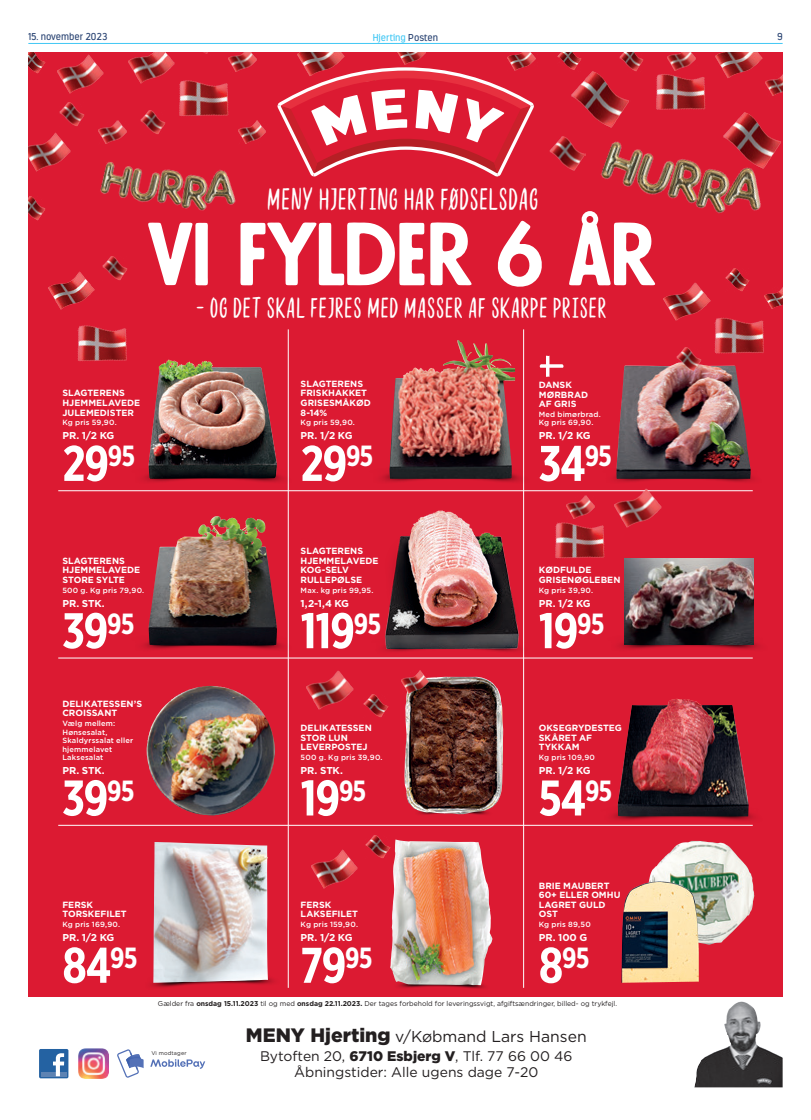
<style>
.page{position:relative;width:811px;height:1120px;background:#fff}
.page>*{position:absolute;margin:0;border:0;box-sizing:border-box;transform-origin:0 0}
.t1{font:82.9px "Futura Passata DISPLAY";letter-spacing:-.02em;color:#fff}
.t2{font:700 50px "Gotham X Narrow";letter-spacing:-.02em;color:#fff}
.t3{font:700 29.1px "Gotham X Narrow";color:#fff}
.t4{font:28.9px "Blooms Hand";color:#fff}
.t5{font:27px "Blooms Hand";color:#fff}
.t6{font:15.7px "Gotham";color:#231f20}
.t7{font:13.9px/16.6px "Gotham";color:#231f20;text-align:center}
.t8{font:700 10px "Gotham";letter-spacing:-.01em;color:#fff}
.t9{font:10px "Estandar Rounded";color:#284271}
.t10{font:10px "Estandar Rounded";color:#40c7f4}
.t11{font:700 9px/9.5px "Gotham";color:#fff}
.t12{font:500 7.5px/8.5px "Gotham";letter-spacing:.02em;color:#fff}
.t13{font:7px "Gotham";color:#231f20}
.t14{font:5.5px "Gotham";letter-spacing:.03em;color:#231f20}
.s1{color:#284271}
.s2{font-size:50px}
.s3{font-weight:700}
.s4{font-weight:900;font-size:19.4px}
.s5{font-weight:900}
</style>
<div class="page">
<hr style="left:28px;top:43px;width:754px;height:1px;background:#40c7f4">
<img style="left:694px;top:1001px;width:88px;height:86px">
<svg style="left:117px;top:1049px;width:27px;height:28px"></svg>
<svg style="left:150px;top:1059px;width:55px;height:10px"></svg>
<div style="left:39px;top:1049px;width:29px;height:29px;background:#2462a2;border-radius:2px"></div>
<hr style="left:41px;top:1072px;width:25px;height:4px;background:#5d83b3">
<svg style="left:53px;top:1053px;width:11px;height:23px"></svg>
<img style="left:79px;top:1049px;width:29px;height:29px">
<div style="left:28px;top:52px;width:754px;height:945px;background:#dc1a32"></div>
<img style="left:57px;top:55px;width:47px;height:39px">
<img style="left:242px;top:121px;width:24px;height:23px">
<img style="left:737px;top:112px;width:44px;height:37px">
<img style="left:28px;top:52px;width:18px;height:22px">
<img style="left:297px;top:52px;width:48px;height:15px">
<img style="left:398px;top:52px;width:28px;height:13px">
<img style="left:128px;top:52px;width:47px;height:32px">
<img style="left:229px;top:52px;width:28px;height:17px">
<img style="left:141px;top:111px;width:24px;height:23px">
<img style="left:167px;top:66px;width:77px;height:72px">
<img style="left:28px;top:133px;width:43px;height:39px">
<img style="left:99px;top:121px;width:28px;height:23px">
<img style="left:28px;top:197px;width:17px;height:24px">
<img style="left:59px;top:103px;width:25px;height:23px">
<svg style="left:277px;top:67px;width:257px;height:110px"></svg>
<img style="left:48px;top:271px;width:47px;height:39px">
<img style="left:667px;top:52px;width:29px;height:8px">
<img style="left:102px;top:257px;width:25px;height:23px">
<img style="left:77px;top:325px;width:50px;height:37px">
<img style="left:600px;top:121px;width:177px;height:92px">
<img style="left:507px;top:52px;width:29px;height:19px">
<img style="left:571px;top:71px;width:59px;height:60px">
<img style="left:557px;top:52px;width:25px;height:18px">
<img style="left:550px;top:137px;width:36px;height:34px">
<img style="left:715px;top:52px;width:48px;height:26px">
<img style="left:765px;top:75px;width:17px;height:21px">
<img style="left:619px;top:52px;width:25px;height:20px">
<img style="left:644px;top:60px;width:76px;height:71px">
<img style="left:100px;top:162px;width:136px;height:49px">
<hr style="left:58px;top:490px;width:694px;height:1px;background:#fff">
<hr style="left:58px;top:658px;width:694px;height:1px;background:#fff">
<hr style="left:58px;top:825px;width:694px;height:1px;background:#fff">
<hr style="left:288px;top:329px;width:1px;height:659px;background:#fff">
<hr style="left:523px;top:329px;width:1px;height:659px;background:#fff">
<img style="left:127px;top:460px;width:170px;height:39px">
<img style="left:127px;top:627px;width:170px;height:39px">
<img style="left:365px;top:460px;width:171px;height:39px">
<img style="left:367px;top:630px;width:167px;height:39px">
<img style="left:420px;top:814px;width:67px;height:1px">
<img style="left:598px;top:466px;width:157px;height:26px">
<img style="left:603px;top:627px;width:157px;height:32px">
<img style="left:149px;top:360px;width:128px;height:119px">
<img style="left:149px;top:516px;width:128px;height:129px">
<img style="left:389px;top:340px;width:126px;height:139px">
<img style="left:376px;top:510px;width:146px;height:138px">
<img style="left:404px;top:677px;width:99px;height:137px">
<img style="left:616px;top:363px;width:134px;height:116px">
<img style="left:625px;top:558px;width:128px;height:87px">
<svg style="left:540px;top:355px;width:23px;height:22px"></svg>
<img style="left:596px;top:801px;width:160px;height:25px">
<img style="left:618px;top:698px;width:130px;height:118px">
<img style="left:147px;top:686px;width:118px;height:129px">
<img style="left:150px;top:962px;width:138px;height:26px">
<img style="left:153px;top:842px;width:115px;height:141px">
<img style="left:398px;top:985px;width:88px;height:4px">
<img style="left:390px;top:839px;width:102px;height:146px">
<img style="left:649px;top:841px;width:105px;height:104px">
<img style="left:621px;top:881px;width:52px;height:102px">
<img style="left:664px;top:282px;width:47px;height:39px">
<img style="left:764px;top:288px;width:18px;height:18px">
<img style="left:676px;top:348px;width:25px;height:24px">
<img style="left:725px;top:268px;width:25px;height:24px">
<img style="left:702px;top:303px;width:77px;height:72px">
<img style="left:566px;top:496px;width:29px;height:12px">
<img style="left:615px;top:489px;width:49px;height:39px">
<img style="left:555px;top:508px;width:65px;height:51px">
<img style="left:311px;top:850px;width:47px;height:39px">
<img style="left:365px;top:835px;width:25px;height:23px">
<img style="left:306px;top:670px;width:48px;height:40px">
<img style="left:401px;top:670px;width:30px;height:24px">
<img style="left:364px;top:694px;width:25px;height:23px">
<p class="t9" style="left:28px;top:31px;width:81px">15. november 2023</p>
<p class="t9" style="left:777px;top:31px;width:7px">9</p>
<p class="t10" style="left:373px;top:31px;width:67px">Hjerting <span class="s1">Posten</span></p>
<p class="t4" style="left:267px;top:181px;width:273px">MENY HJERTING HAR FØDSELSDAG</p>
<p class="t1" style="left:147px;top:198px;width:510px">VI FYLDER 6 ÅR</p>
<p class="t11" style="left:62px;top:388px;width:79px">SLAGTERENS<br>HJEMMELAVEDE<br>JULEMEDISTER</p>
<p class="t12" style="left:62px;top:418px;width:56px">Kg pris 59,90.</p>
<p class="t8" style="left:62px;top:429px;width:53px">PR. 1/2 KG</p>
<p class="t2" style="left:62px;top:432px;width:74px">29<sup>95</sup></p>
<p class="t11" style="left:62px;top:556px;width:79px">SLAGTERENS<br>HJEMMELAVEDE<br>STORE SYLTE</p>
<p class="t12" style="left:62px;top:586px;width:83px">500 g. Kg pris 79,90.</p>
<p class="t8" style="left:62px;top:596px;width:44px">PR. STK.</p>
<p class="t2" style="left:62px;top:600px;width:73px">39<sup>95</sup></p>
<p class="t5" style="left:196px;top:291px;width:412px">- OG DET SKAL FEJRES MED MASSER AF SKARPE PRISER</p>
<p class="t11" style="left:301px;top:379px;width:72px">SLAGTERENS<br>FRISKHAKKET<br>GRISESMÅKØD<br>8-14%</p>
<p class="t12" style="left:301px;top:418px;width:56px">Kg pris 59,90.</p>
<p class="t8" style="left:301px;top:429px;width:53px">PR. 1/2 KG</p>
<p class="t2" style="left:301px;top:432px;width:74px">29<sup>95</sup></p>
<p class="t11" style="left:301px;top:546px;width:79px">SLAGTERENS<br>HJEMMELAVEDE<br>KOG-SELV<br>RULLEPØLSE</p>
<p class="t12" style="left:301px;top:586px;width:74px">Max. kg pris 99,95.</p>
<p class="t8" style="left:301px;top:596px;width:50px">1,2-1,4 KG</p>
<p class="t2" style="left:301px;top:600px;width:82px">119<sup>95</sup></p>
<p class="t11" style="left:539px;top:380px;width:51px">DANSK<br>MØRBRAD<br>AF GRIS</p>
<p class="t12" style="left:539px;top:410px;width:63px">Med bimørbrad.<br>Kg pris 69,90.</p>
<p class="t8" style="left:539px;top:429px;width:53px">PR. 1/2 KG</p>
<p class="t2" style="left:539px;top:432px;width:74px">34<sup>95</sup></p>
<p class="t11" style="left:539px;top:565px;width:83px">KØDFULDE<br>GRISENØGLEBEN</p>
<p class="t12" style="left:539px;top:586px;width:56px">Kg pris 39,90.</p>
<p class="t8" style="left:539px;top:596px;width:53px">PR. 1/2 KG</p>
<p class="t2" style="left:539px;top:600px;width:67px">19<sup>95</sup></p>
<p class="t11" style="left:62px;top:698px;width:81px">DELIKATESSEN’S<br>CROISSANT</p>
<p class="t12" style="left:62px;top:719px;width:72px">Vælg mellem:<br>Hønsesalat,<br>Skaldyrssalat eller hjemmelavet<br>Laksesalat</p>
<p class="t11" style="left:301px;top:723px;width:73px">DELIKATESSEN<br>STOR LUN<br>LEVERPOSTEJ</p>
<p class="t12" style="left:301px;top:753px;width:83px">500 g. Kg pris 39,90.</p>
<p class="t8" style="left:62px;top:764px;width:44px">PR. STK.</p>
<p class="t2" style="left:62px;top:767px;width:73px">39<sup>95</sup></p>
<p class="t11" style="left:62px;top:900px;width:66px">FERSK<br>TORSKEFILET</p>
<p class="t12" style="left:62px;top:920px;width:59px">Kg pris 169,90.</p>
<p class="t8" style="left:62px;top:931px;width:53px">PR. 1/2 KG</p>
<p class="t2" style="left:62px;top:934px;width:76px">84<sup>95</sup></p>
<p class="t8" style="left:301px;top:764px;width:44px">PR. STK.</p>
<p class="t2" style="left:301px;top:767px;width:67px">19<sup>95</sup></p>
<p class="t11" style="left:301px;top:900px;width:59px">FERSK<br>LAKSEFILET</p>
<p class="t12" style="left:301px;top:920px;width:59px">Kg pris 159,90.</p>
<p class="t8" style="left:301px;top:931px;width:53px">PR. 1/2 KG</p>
<p class="t2" style="left:301px;top:934px;width:73px">79<sup>95</sup></p>
<p class="t11" style="left:539px;top:723px;width:85px">OKSEGRYDESTEG<br>SKÅRET AF<br>TYKKAM</p>
<p class="t12" style="left:539px;top:753px;width:58px">Kg pris 109,90</p>
<p class="t8" style="left:539px;top:764px;width:53px">PR. 1/2 KG</p>
<p class="t2" style="left:539px;top:767px;width:75px">54<sup>95</sup></p>
<p class="t11" style="left:539px;top:881px;width:83px">BRIE MAUBERT<br>60+ ELLER OMHU<br>LAGRET GULD<br>OST</p>
<p class="t12" style="left:539px;top:920px;width:54px">Kg pris 89,50</p>
<p class="t8" style="left:539px;top:931px;width:50px">PR. 100 G</p>
<p class="t3" style="left:539px;top:940px;width:52px"><span class="s2">8</span>95</p>
<p class="t13" style="left:158px;top:999px;width:461px">Gælder fra <span class="s3">onsdag 15.11.2023</span> til og med <span class="s3">onsdag 22.11.2023.</span> Der tages forbehold for leveringssvigt, afgiftsændringer, billed- og trykfejl.</p>
<p class="t14" style="left:151px;top:1049px;width:37px">Vi modtager</p>
<p class="t6" style="left:246px;top:1026px;width:342px"><span class="s4">MENY Hjerting</span> v/Købmand Lars Hansen</p>
<p class="t7" style="left:260px;top:1047px;width:314px">Bytoften 20, <span class="s5">6710 Esbjerg V</span>, Tlf. 77 66 00 46<br>Åbningstider: Alle ugens dage 7-20</p>
</div>
